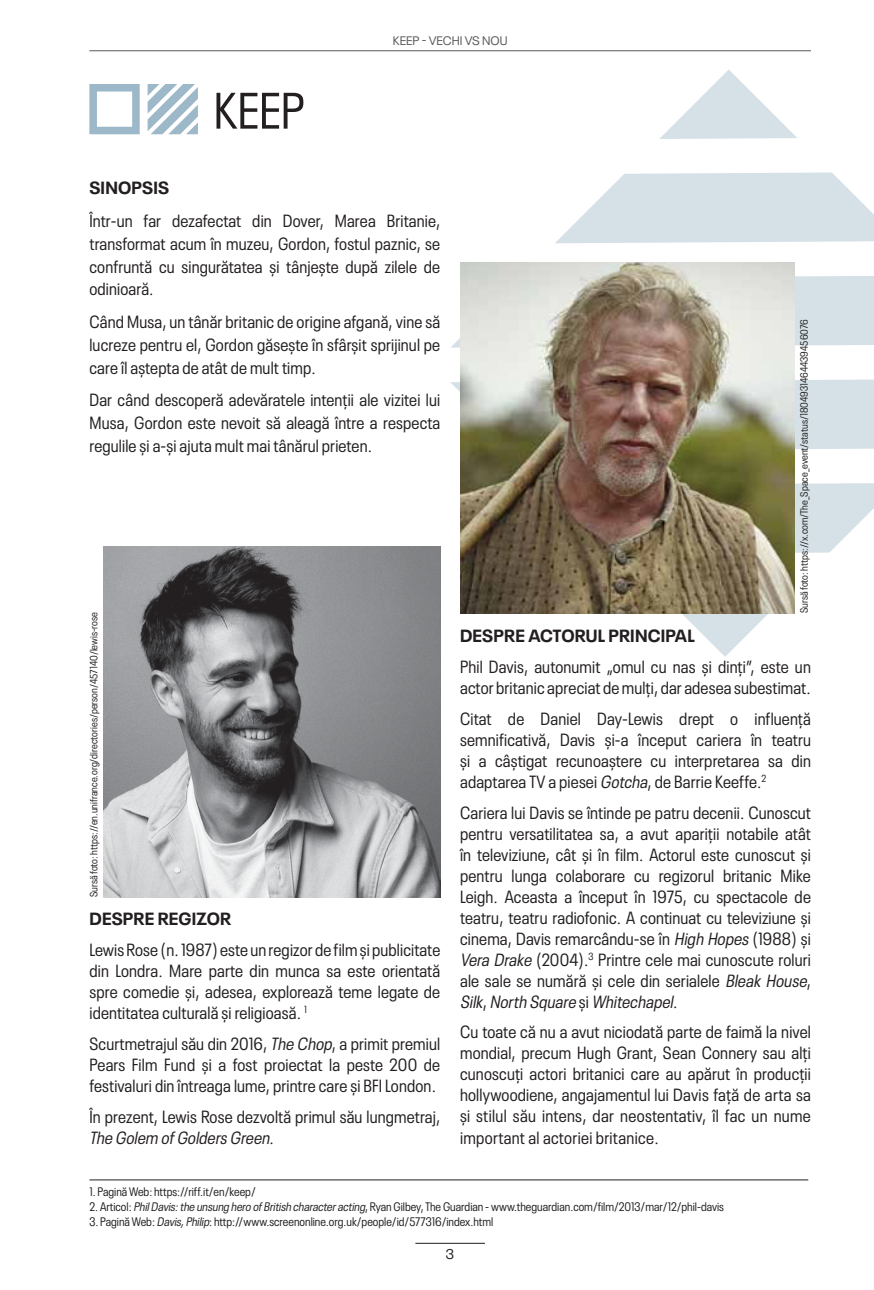
<style>
.page{position:relative;width:874px;height:1290px;background:#fff}
.page>*{position:absolute;margin:0;border:0;box-sizing:border-box;transform-origin:0 0}
.t1{font:condensed 50.75px "Neue Plak";color:#231f20}
.t2{font:condensed 17.5px/21px "Neue Plak";letter-spacing:.01em;color:#231f20;text-align:justify}
.t3{font:700 17.5px "Neue Plak";letter-spacing:.01em;color:#231f20}
.t4{font:14px "Neue Plak";color:#231f20}
.t5{font:condensed 12.25px "Neue Plak";color:#231f20}
.t6{font:12.25px "Neue Plak";color:#58595b}
.t7{font:condensed 10.5px "Neue Plak";color:#231f20}
.s1{font-style:italic}
</style>
<div class="page">
<hr style="left:89px;top:50px;width:721px;height:1px;background:#58595b">
<hr style="left:415px;top:1243px;width:69px;height:1px;background:#231f20">
<svg style="left:450px;top:70px;width:423px;height:587px"></svg>
<hr style="left:89px;top:1179px;width:718px;height:1px;background:#231f20">
<img style="left:104px;top:546px;width:336px;height:351px">
<img style="left:460px;top:263px;width:333px;height:350px">
<svg style="left:89px;top:84px;width:51px;height:50px"></svg>
<svg style="left:147px;top:84px;width:51px;height:50px"></svg>
<h1 class="t1" style="left:213px;top:73px;width:92px">KEEP</h1>
<p class="t6" style="left:392px;top:32px;width:116px">KEEP - VECHI VS NOU</p>
<p class="t3" style="left:89px;top:174px;width:81px">SINOPSIS</p>
<p class="t2" style="left:89px;top:208px;width:352px;line-height:22.8px">Într-un far dezafectat din Dover, Marea Britanie, transformat acum în muzeu, Gordon, fostul paznic, se confruntă cu singurătatea și tânjește după zilele de odinioară.</p>
<p class="t2" style="left:89px;top:309px;width:352px;line-height:22.8px">Când Musa, un tânăr britanic de origine afgană, vine să lucreze pentru el, Gordon găsește în sfârșit sprijinul pe care îl aștepta de atât de mult timp.</p>
<p class="t2" style="left:89px;top:387px;width:352px;line-height:22.8px">Dar când descoperă adevăratele intenții ale vizitei lui Musa, Gordon este nevoit să aleagă între a respecta regulile și a-și ajuta mult mai tânărul prieten.</p>
<p class="t7" style="left:86px;top:897px;width:286px;rotate:-90deg">Sursă foto: https://en.unifrance.org/directories/person/457140/lewis-rose</p>
<p class="t3" style="left:89px;top:904px;width:143px">DESPRE REGIZOR</p>
<p class="t2" style="left:89px;top:937px;width:352px">Lewis Rose (n. 1987) este un regizor de film și publicitate din Londra. Mare parte din munca sa este orientată spre comedie și, adesea, explorează teme legate de identitatea culturală și religioasă. <sup>1</sup></p>
<p class="t2" style="left:89px;top:1031px;width:352px">Scurtmetrajul său din 2016, <span class="s1">The Chop</span>, a primit premiul Pears Film Fund și a fost proiectat la peste 200 de festivaluri din întreaga lume, printre care și BFI London.</p>
<p class="t2" style="left:89px;top:1104px;width:352px">În prezent, Lewis Rose dezvoltă primul său lungmetraj,<br><span class="s1">The Golem ofGoldersGreen</span>.</p>
<p class="t7" style="left:795px;top:613px;width:295px;rotate:-90deg">Sursă foto: https://x.com/The_Space_event/status/1804931464439456076</p>
<p class="t3" style="left:460px;top:621px;width:236px">DESPRE ACTORUL PRINCIPAL</p>
<p class="t2" style="left:460px;top:654px;width:352px">Phil Davis, autonumit „omul cu nas și dinți”, este un actor britanic apreciat de mulți, dar adesea subestimat.</p>
<p class="t2" style="left:460px;top:706px;width:352px">Citat de Daniel Day-Lewis drept o influență semnificativă, Davis și-a început cariera în teatru și a câștigat recunoaștere cu interpretarea sa din adaptarea TV a piesei <span class="s1">Gotcha</span>, de Barrie Keeffe.<sup>2</sup></p>
<p class="t2" style="left:460px;top:800px;width:352px">Cariera lui Davis se întinde pe patru decenii. Cunoscut pentru versatilitatea sa, a avut apariții notabile atât în televiziune, cât și în film. Actorul este cunoscut și pentru lunga colaborare cu regizorul britanic Mike Leigh. Aceasta a început în 1975, cu spectacole de teatru, teatru radiofonic. A continuat cu televiziune și cinema, Davis remarcându-se în <span class="s1">High Hopes</span>(1988) și <span class="s1">Vera Drake</span> (2004).<sup>3</sup> Printre cele mai cunoscute roluri ale sale se numără și cele din serialele <span class="s1">Bleak House</span>, <span class="s1">Silk</span>, <span class="s1">North Square</span> ș i <span class="s1">Whitechapel</span>.</p>
<p class="t2" style="left:460px;top:1020px;width:352px">Cu toate că nu a avut niciodată parte de faimă la nivel mondial, precum Hugh Grant, Sean Connery sau alți cunoscuți actori britanici care au apărut în producții hollywoodiene, angajamentul lui Davis față de arta sa și stilul său intens, dar neostentativ, îl fac un nume important al actoriei britanice.</p>
<p class="t5" style="left:89px;top:1183px;width:168px">1. Pagină Web: https://riff.it/en/keep/</p>
<p class="t5" style="left:89px;top:1197px;width:635px">2. Articol: <span class="s1">PhilDavis:the unsung hero ofBritish characteracting</span>, Ryan Gilbey, The Guardian - www.theguardian.com/film/2013/mar/12/phil-davis</p>
<p class="t5" style="left:89px;top:1212px;width:405px">3. Pagină Web: <span class="s1">Davis,Philip</span>: http://www.screenonline.org.uk/people/id/577316/index.html</p>
<p class="t4" style="left:446px;top:1243px;width:10px">3</p>
</div>
